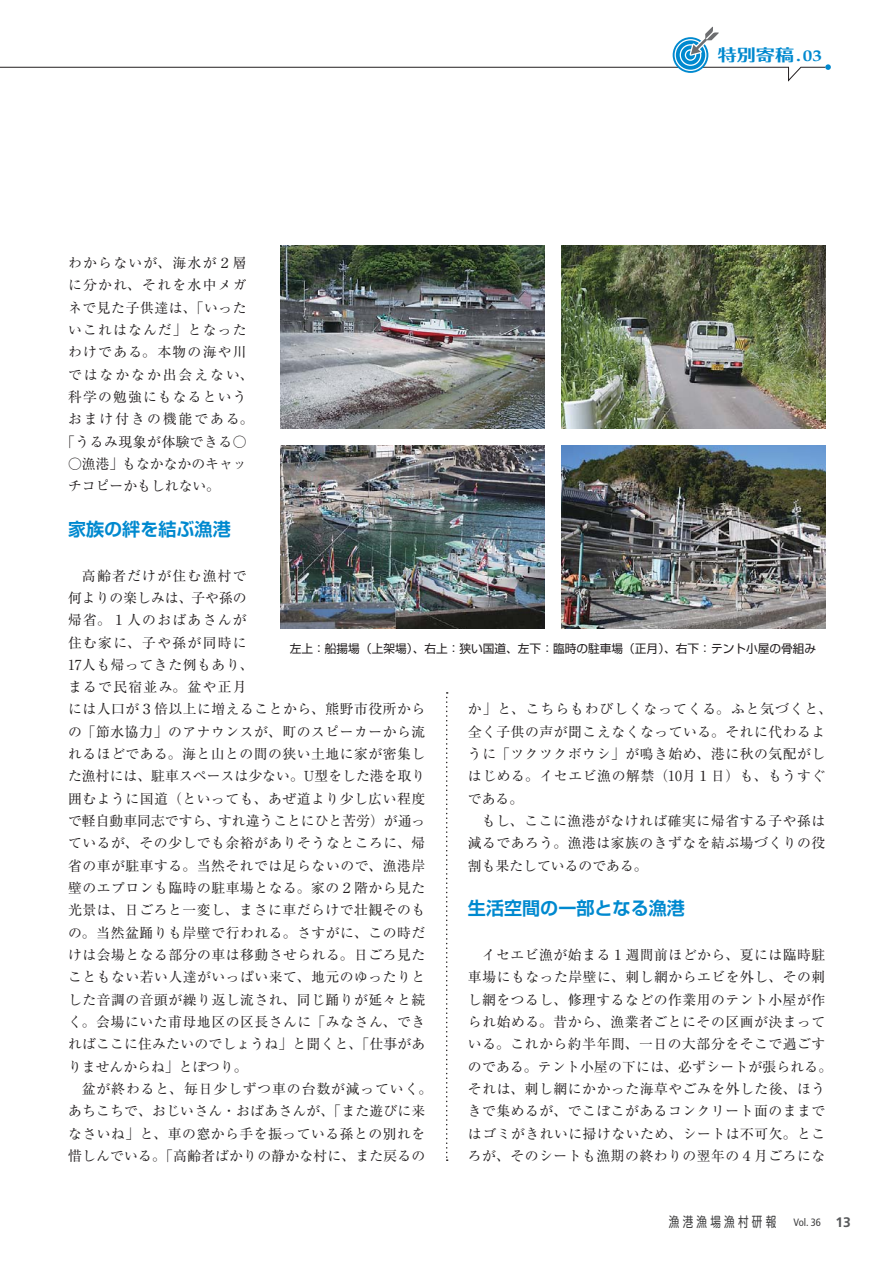
<style>
.page{position:relative;width:893px;height:1263px;background:#fff}
.page>*{position:absolute;margin:0;border:0;box-sizing:border-box;transform-origin:0 0}
.t1{font:18px "Shin Go Pr 5 De Bold 90 pv RKSJ H";color:#0089cf}
.t2{font:16.2px "Folk Pro Bold 90 pv RKSJ H";color:#0089cf;scale:1.18 1}
.t3{font:13.8px/22.4px "Ryumin Pr 5 Regular 90 pv RKSJ H";letter-spacing:.04em;color:#231f20}
.t4{font:13.8px/22.4px "Ryumin Pr 5 Regular 90 pv RKSJ H";letter-spacing:.09em;color:#231f20;text-align:center}
.t5{font:13.8px/22.4px "Ryumin Pr 5 Regular 90 pv RKSJ H";color:#231f20}
.t6{font:13.8px "Shin M Go Pro Regular 90 pv RKSJ H";letter-spacing:.3em;color:#404041;scale:.77 1}
.t7{font:11.7px "Shin Go Pr 5 Regular 90 pv RKSJ H";color:#231f20}
.s1{font-family:"Palatino";font-weight:700}
.s2{font-family:"Frutiger";font-stretch:condensed;font-size:10.65px}
.s3{font-family:"Frutiger";font-weight:700;color:#58595b}
</style>
<div class="page">
<svg style="left:672px;top:37px;width:36px;height:36px"></svg>
<div style="left:674px;top:39px;width:32px;height:32px;border:1px solid #fff;border-radius:50%"></div>
<div style="left:679px;top:44px;width:22px;height:22px;border:1px solid #fff;border-radius:50%"></div>
<div style="left:684px;top:49px;width:12px;height:12px;border:1px solid #fff;border-radius:50%"></div>
<svg style="left:687px;top:27px;width:31px;height:31px"></svg>
<svg style="left:0;top:64px;width:830px;height:17px"></svg>
<svg style="left:446px;top:692px;width:1px;height:469px"></svg>
<img style="left:561px;top:246px;width:264px;height:183px">
<img style="left:281px;top:446px;width:263px;height:182px">
<img style="left:561px;top:446px;width:264px;height:182px">
<img style="left:281px;top:246px;width:263px;height:183px">
<p class="t2" style="left:717px;top:49px;width:90px">特別寄稿<span class="s1">.03</span></p>
<p class="t4" style="left:61px;top:254px;width:194px">わからないが、海水が２層に分かれ、それを水中メガネで見た子供達は、「いったいこれはなんだ」となったわけである。本物の海や川ではなかなか出会えない、科学の勉強にもなるというおまけ付きの機能である。「うるみ現象が体験できる○</p>
<p class="t5" style="left:68px;top:454px;width:180px">○漁港」もなかなかのキャッチコピーかもしれない。</p>
<h1 class="t1" style="left:68px;top:522px;width:164px">家族の絆を結ぶ漁港</h1>
<p class="t3" style="left:68px;top:566px;width:359px;text-indent:14px">高齢者だけが住む漁村で<br>何よりの楽しみは、子や孫の<br>帰省。１人のおばあさんが<br>住む家に、子や孫が同時に<br>17人も帰ってきた例もあり、<br>まるで民宿並み。盆や正月<br>には人口が３倍以上に増えることから、熊野市役所からの「節水協力」のアナウンスが、町のスピーカーから流れるほどである。海と山との間の狭い土地に家が密集した漁村には、駐車スペースは少ない。U型をした港を取り囲むように国道（といっても、あぜ道より少し広い程度で軽自動車同志ですら、すれ違うことにひと苦労）が通っているが、その少しでも余裕がありそうなところに、帰省の車が駐車する。当然それでは足らないので、漁港岸壁のエプロンも臨時の駐車場となる。家の２階から見た光景は、日ごろと一変し、まさに車だらけで壮観そのもの。当然盆踊りも岸壁で行われる。さすがに、この時だけは会場となる部分の車は移動させられる。日ごろ見たこともない若い人達がいっぱい来て、地元のゆったりとした音調の音頭が繰り返し流され、同じ踊りが延々と続く。会場にいた甫母地区の区長さんに「みなさん、できればここに住みたいのでしょうね」と聞くと、「仕事がありませんからね」とぽつり。</p>
<p class="t3" style="left:68px;top:1079px;width:366px;text-indent:14px">盆が終わると、毎日少しずつ車の台数が減っていく。あちこちで、おじいさん・おばあさんが、「また遊びに来なさいね」と、車の窓から手を振っている孫との別れを惜しんでいる。「高齢者ばかりの静かな村に、また戻るの</p>
<p class="t7" style="left:290px;top:644px;width:528px">左上：船揚場（上架場）、右上：狭い国道、左下：臨時の駐車場（正月）、右下：テント小屋の骨組み</p>
<p class="t3" style="left:468px;top:700px;width:366px">か」と、こちらもわびしくなってくる。ふと気づくと、全く子供の声が聞こえなくなっている。それに代わるように「ツクツクボウシ」が鳴き始め、港に秋の気配がしはじめる。イセエビ漁の解禁（10月１日）も、もうすぐである。</p>
<p class="t3" style="left:468px;top:812px;width:359px;text-align:justify;text-indent:14px">もし、ここに漁港がなければ確実に帰省する子や孫は減るであろう。漁港は家族のきずなを結ぶ場づくりの役割も果たしているのである。</p>
<h1 class="t1" style="left:468px;top:902px;width:218px">生活空間の一部となる漁港</h1>
<p class="t3" style="left:468px;top:946px;width:366px;text-align:center">イセエビ漁が始まる１週間前ほどから、夏には臨時駐<br>車場にもなった岸壁に、刺し網からエビを外し、その刺し網をつるし、修理するなどの作業用のテント小屋が作られ始める。昔から、漁業者ごとにその区画が決まっている。これから約半年間、一日の大部分をそこで過ごすのである。テント小屋の下には、必ずシートが張られる。それは、刺し網にかかった海草やごみを外した後、ほうきで集めるが、でこぼこがあるコンクリート面のままではゴミがきれいに掃けないため、シートは不可欠。ところが、そのシートも漁期の終わりの翌年の４月ごろにな</p>
<p class="t6" style="left:669px;top:1216px;width:238px">漁港漁場漁村研報 <span class="s2">Vol. 36</span> <span class="s3">13</span></p>
</div>
